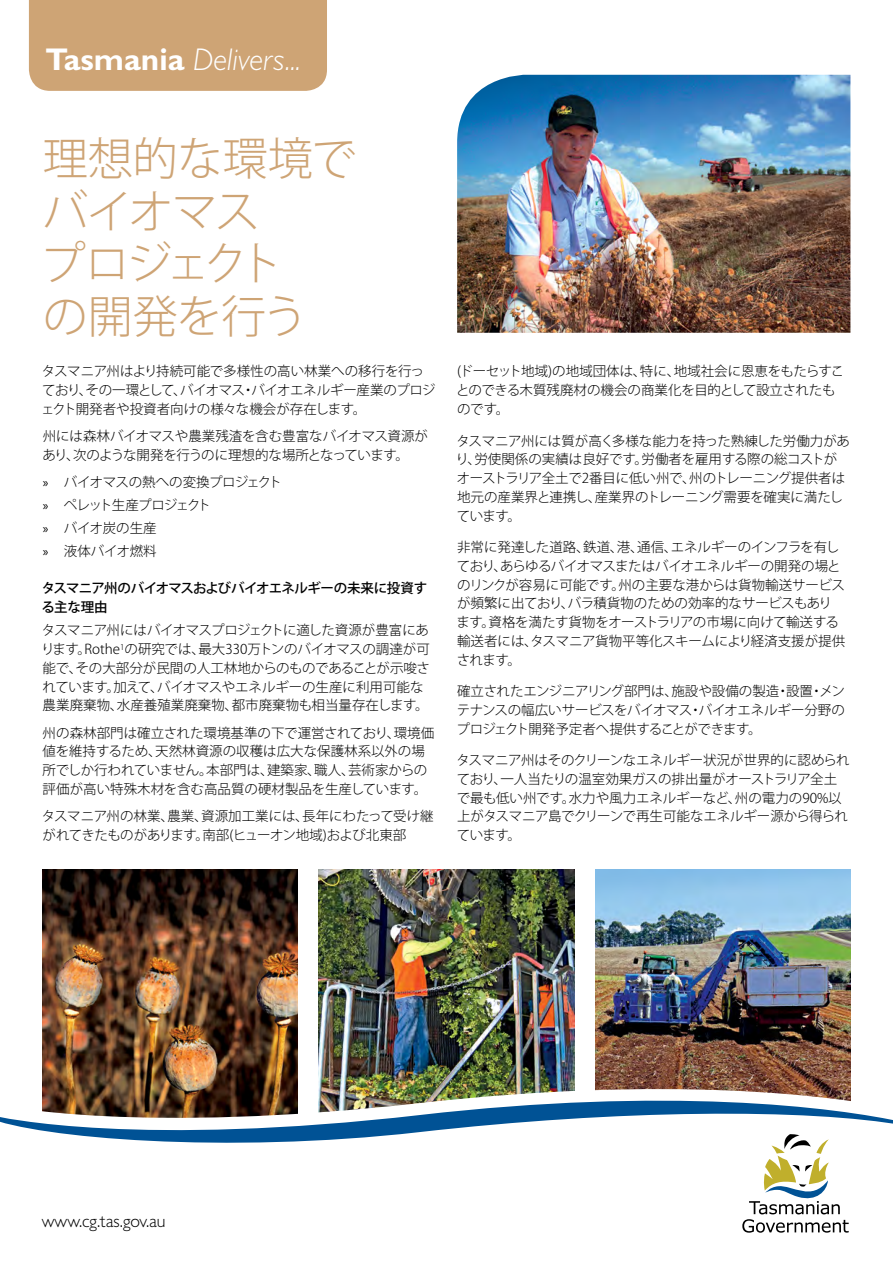
<style>
.page{position:relative;width:893px;height:1263px;background:#fff}
.page>*{position:absolute;margin:0;border:0;box-sizing:border-box;transform-origin:0 0}
.t1{font:300 45px/52.5px "Koz Go Pro";letter-spacing:-.02em;color:#cea475}
.t2{font:italic 300 31.5px "Gill Sans MT Std";color:#fff}
.t3{font:300 18px "Gill Sans MT Std";color:#000}
.t4{font:300 13.5px/18.8px "Koz Go Pro";letter-spacing:-.01em;color:#000}
.t5{font:300 13.5px/23px "Koz Go Pro";letter-spacing:-.03em;color:#000}
.t6{font:500 13.5px/19.5px "Koz Go Pro";letter-spacing:-.04em;color:#000}
.s1{font-weight:700;font-style:normal}
.s2{font-family:"Myriad Pro";font-weight:400}
</style>
<div class="page">
<div style="left:29px;top:0;width:298px;height:91px;background:#cea475"></div>
<img style="left:43px;top:870px;width:255px;height:205px">
<img style="left:319px;top:870px;width:255px;height:205px">
<img style="left:595px;top:870px;width:255px;height:205px">
<img style="left:457px;top:75px;width:393px;height:258px">
<img style="left:42px;top:1075px;width:809px;height:12px">
<img style="left:0;top:1087px;width:893px;height:56px">
<svg style="left:742px;top:1134px;width:107px;height:99px"></svg>
<h2 class="t2" style="left:45px;top:41px;width:257px"><span class="s1">Tasmania</span> Delivers...</h2>
<h1 class="t1" style="left:41px;top:133px;width:317px">理想的な環境でバイオマス<br>プロジェクト<br>の開発を行う</h1>
<p class="t4" style="left:41px;top:362px;width:396px">タスマニア州はより持続可能で多様性の高い林業への移行を行っており、その一環として、バイオマス・バイオエネルギー産業のプロジェクト開発者や投資者向けの様々な機会が存在します。</p>
<p class="t4" style="left:42px;top:427px;width:387px">州には森林バイオマスや農業残渣を含む豊富なバイオマス資源があり、次のような開発を行うのに理想的な場所となっています。</p>
<p class="t5" style="left:43px;top:471px;width:241px"><span class="s2">»</span> バイオマスの熱への変換プロジェクト<span class="s2">»</span> ペレット生産プロジェクト<br><span class="s2">»</span> バイオ炭の生産<br><span class="s2">»</span> 液体バイオ燃料</p>
<p class="t6" style="left:42px;top:579px;width:387px">タスマニア州のバイオマスおよびバイオエネルギーの未来に投資する主な理由</p>
<p class="t4" style="left:41px;top:621px;width:390px">タスマニア州にはバイオマスプロジェクトに適した資源が豊富にあります。Rothe<sup>1</sup>の研究では、最大330万トンのバイオマスの調達が可能で、その大部分が民間の人工林地からのものであることが示唆されています。加えて、バイオマスやエネルギーの生産に利用可能な農業廃棄物、水産養殖業廃棄物、都市廃棄物も相当量存在します。</p>
<p class="t4" style="left:43px;top:723px;width:393px">州の森林部門は確立された環境基準の下で運営されており、環境価値を維持するため、天然林資源の収穫は広大な保護林系以外の場所でしか行われていません。本部門は、建築家、職人、芸術家からの評価が高い特殊木材を含む高品質の硬材製品を生産しています。</p>
<p class="t4" style="left:42px;top:807px;width:393px">タスマニア州の林業、農業、資源加工業には、長年にわたって受け継がれてきたものがあります。南部(ヒューオン地域)および北東部</p>
<p class="t4" style="left:456px;top:362px;width:390px">(ドーセット地域)の地域団体は、特に、地域社会に恩恵をもたらすことのできる木質残廃材の機会の商業化を目的として設立されたものです。</p>
<p class="t4" style="left:456px;top:431px;width:396px">タスマニア州には質が高く多様な能力を持った熟練した労働力があり、労使関係の実績は良好です。労働者を雇用する際の総コストがオーストラリア全土で2番目に低い州で、州のトレーニング提供者は地元の産業界と連携し、産業界のトレーニング需要を確実に満たしています。</p>
<p class="t4" style="left:457px;top:538px;width:390px">非常に発達した道路、鉄道、港、通信、エネルギーのインフラを有しており、あらゆるバイオマスまたはバイオエネルギーの開発の場とのリンクが容易に可能です。州の主要な港からは貨物輸送サービスが頻繁に出ており、バラ積貨物のための効率的なサービスもあります。資格を満たす貨物をオーストラリアの市場に向けて輸送する輸送者には、タスマニア貨物平等化スキームにより経済支援が提供されます。</p>
<p class="t4" style="left:456px;top:682px;width:390px;text-align:justify">確立されたエンジニアリング部門は、施設や設備の製造・設置・メンテナンスの幅広いサービスをバイオマス・バイオエネルギー分野のプロジェクト開発予定者へ提供することができます。</p>
<p class="t4" style="left:456px;top:751px;width:395px">タスマニア州はそのクリーンなエネルギー状況が世界的に認められており、一人当たりの温室効果ガスの排出量がオーストラリア全土で最も低い州です。水力や風力エネルギーなど、州の電力の90%以上がタスマニア島でクリーンで再生可能なエネルギー源から得られています。</p>
<h3 class="t3" style="left:42px;top:1210px;width:125px">www.cg.tas.gov.au</h3>
</div>
